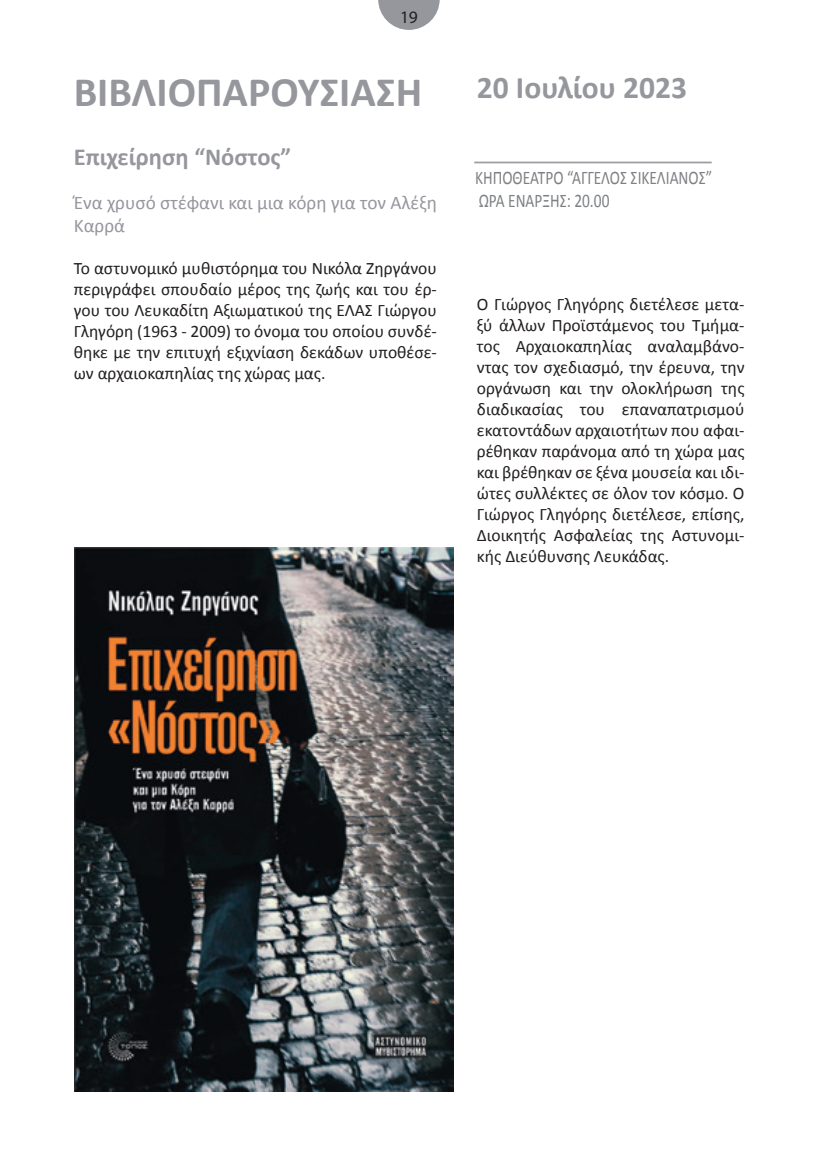
<style>
.page{position:relative;width:819px;height:1166px;background:#fff}
.page>*{position:absolute;margin:0;border:0;box-sizing:border-box;transform-origin:0 0}
.t1{font:700 42px "Calibri";color:#95979d}
.t2{font:700 31.5px "Calibri";color:#95979d}
.t3{font:700 24.5px "Calibri";color:#95979d}
.t4{font:19.25px/23.1px "Calibri";color:#7e8083;scale:.8 1}
.t5{font:19.25px/23.1px "Calibri";color:#95979d}
.t6{font:17.5px/21px "Calibri";color:#231f20;text-align:justify}
.t7{font:17.5px "Myriad Pro";color:#231f20}
</style>
<div class="page">
<svg style="left:378px;top:0;width:61px;height:30px"></svg>
<hr style="left:474px;top:162px;width:237px;height:1px;background:#9b9da0">
<img style="left:74px;top:547px;width:379px;height:544px">
<p class="t7" style="left:400px;top:7px;width:19px">19</p>
<h1 class="t1" style="left:74px;top:65px;width:344px">ΒΙΒΛΙΟΠΑΡΟΥΣΙΑΣΗ</h1>
<h3 class="t3" style="left:74px;top:141px;width:219px">Επιχείρηση “Νόστος”</h3>
<p class="t5" style="left:74px;top:191px;width:365px">Ένα χρυσό στέφανι και μια κόρη για τον Αλέξη<br>Καρρά</p>
<p class="t6" style="left:74px;top:258px;width:365px">Το αστυνομικό μυθιστόρημα του Νικόλα Ζηργάνου περιγράφει σπουδαίο μέρος της ζωής και του έρ&shy;γου του Λευκαδίτη Αξιωματικού της ΕΛΑΣ Γιώργου Γληγόρη (1963 - 2009) το όνομα του οποίου συνδέ&shy;θηκε με την επιτυχή εξιχνίαση δεκάδων υποθέσε&shy;ων αρχαιοκαπηλίας της χώρας μας.</p>
<h2 class="t2" style="left:477px;top:67px;width:212px">20 Ιουλίου 2023</h2>
<p class="t4" style="left:475px;top:166px;width:298px">ΚΗΠΟΘΕΑΤΡΟ “ΑΓΓΕΛΟΣ ΣΙΚΕΛΙΑΝΟΣ”<br>ΩΡΑ ΕΝΑΡΞΗΣ: 20.00</p>
<p class="t6" style="left:477px;top:294px;width:269px">Ο Γιώργος Γληγόρης διετέλεσε μετα&shy;ξύ άλλων Προϊστάμενος του Τμήμα&shy;τος Αρχαιοκαπηλίας αναλαμβάνο&shy;ντας τον σχεδιασμό, την έρευνα, την οργάνωση και την ολοκλήρωση της διαδικασίας του επαναπατρισμού εκατοντάδων αρχαιοτήτων που αφαι&shy;ρέθηκαν παράνομα από τη χώρα μας και βρέθηκαν σε ξένα μουσεία και ιδι&shy;ώτες συλλέκτες σε όλον τον κόσμο. Ο Γιώργος Γληγόρης διετέλεσε, επίσης, Διοικητής Ασφαλείας της Αστυνομι&shy;κής Διεύθυνσης Λευκάδας.</p>
</div>
